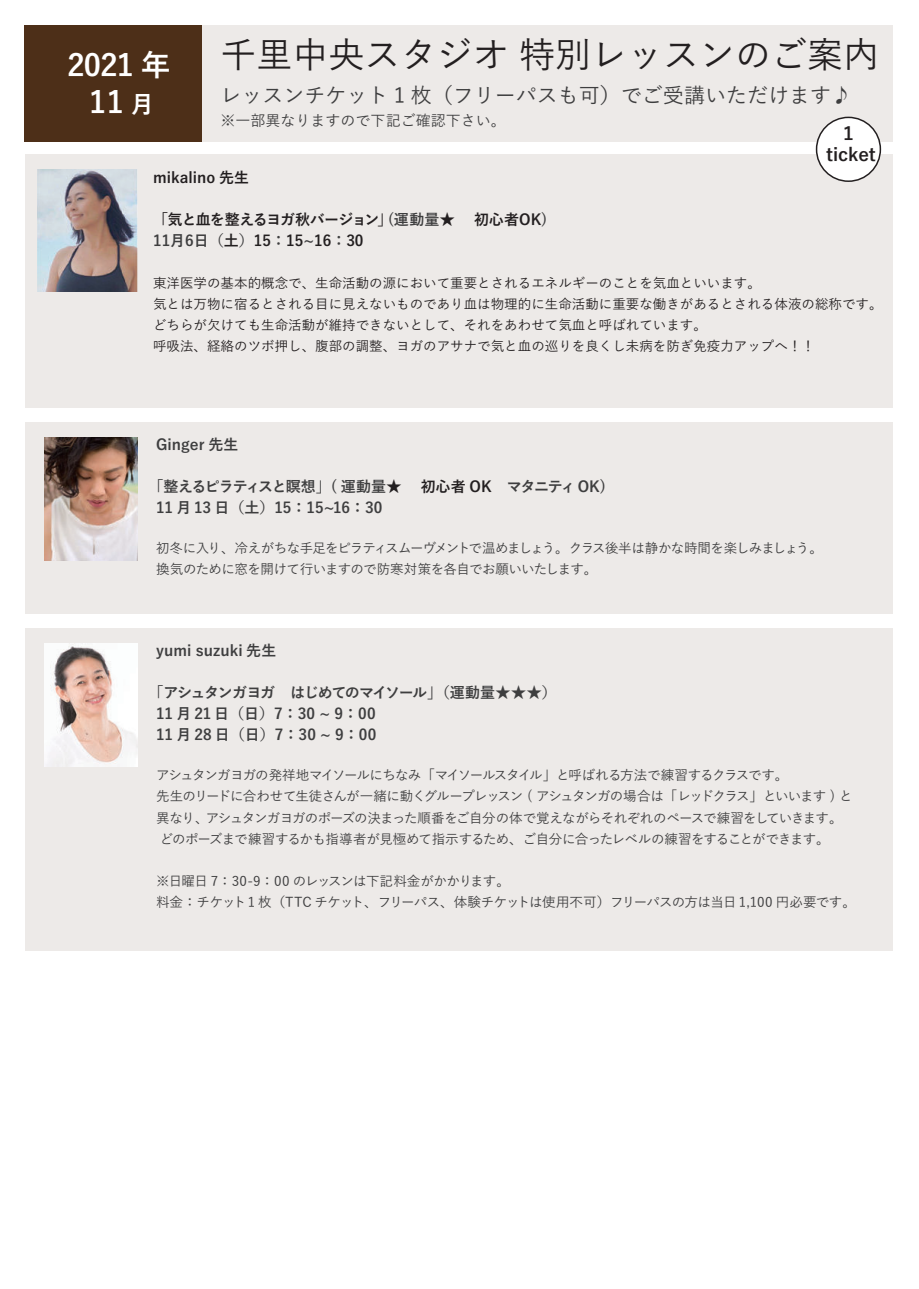
<style>
.page{position:relative;width:919px;height:1289px;background:#fff}
.page>*{position:absolute;margin:0;border:0;box-sizing:border-box;transform-origin:0 0}
.t1{font:500 36px "Yu Go";color:#231f20}
.t2{font:700 30px/37.5px "Yu Go";letter-spacing:-.025em;color:#fff;text-align:center}
.t3{font:500 21px "Yu Go";color:#3e3e3f}
.t4{font:700 18px/21px "Yu Go";color:#231f20;text-align:center}
.t5{font:700 15px/21px "Yu Go";letter-spacing:-.06em;color:#3e3e3f}
.t6{font:700 15px/21px "Yu Go";color:#231f20}
.t7{font:700 15px/21px "Yu Go";letter-spacing:-.015em;color:#3e3e3f}
.t8{font:700 15px "Yu Go";letter-spacing:.005em;color:#3e3e3f}
.t9{font:500 15px "Yu Go";color:#3e3e3f}
.t10{font:500 13.5px/21px "Yu Go";letter-spacing:-.055em;color:#3e3e3f}
.t11{font:500 13.5px/21px "Yu Go";color:#231f20}
.s1{font-size:24px}
.s2{color:#3e3e3f}
.s3{color:#231f20}
</style>
<div class="page">
<div style="left:26px;top:154px;width:867px;height:254px;background:#edeae8"></div>
<div style="left:25px;top:26px;width:177px;height:116px;background:#4d2f18"></div>
<div style="left:202px;top:26px;width:690px;height:116px;background:#edeae8"></div>
<div style="left:26px;top:628px;width:867px;height:322px;background:#edeae8"></div>
<img style="left:45px;top:643px;width:92px;height:123px">
<div style="left:816px;top:117px;width:64px;height:64px;background:#fff;border-radius:50%"></div>
<div style="left:815px;top:117px;width:66px;height:65px;border:2px solid #231f20;border-radius:50%"></div>
<div style="left:26px;top:422px;width:867px;height:192px;background:#edeae8"></div>
<img style="left:45px;top:437px;width:92px;height:123px">
<img style="left:37px;top:170px;width:101px;height:121px">
<h2 class="t2" style="left:67px;top:47px;width:105px">2021 年<br>11 <span class="s1">月</span></h2>
<h1 class="t1" style="left:220px;top:21px;width:660px">千里中央スタジオ 特別レッスンのご案内</h1>
<h3 class="t3" style="left:220px;top:76px;width:633px">レッスンチケット 1 枚（フリーパスも可）でご受講いただけます♪</h3>
<p class="t9" style="left:220px;top:106px;width:286px">※一部異なりますので下記ご確認下さい。</p>
<h3 class="t4" style="left:826px;top:124px;width:51px">１ticket</h3>
<p class="t6" style="left:153px;top:167px;width:98px">mikalino 先生</p>
<p class="t6" style="left:153px;top:209px;width:396px">「気と血を整えるヨガ秋バージョン」<span class="s2">(運動量</span>★　初心者OK<span class="s2">)<br>11月6日（</span>土<span class="s2">）</span>15<span class="s2">：</span>15<span class="s2">~</span>16<span class="s2">：</span>30</p>
<p class="t11" style="left:153px;top:271px;width:731px">東洋医学の基本的概念で、生命活動の源において重要とされるエネルギーのことを気血といいます。<br>気とは万物に宿るとされる目に見えないものであり血は物理的に生命活動に重要な働きがあるとされる体液の総称です。どちらが欠けても生命活動が維持できないとして、それをあわせて気血と呼ばれています。<br>呼吸法、経絡のツボ押し、腹部の調整、ヨガのアサナで気と血の巡りを良くし未病を防ぎ免疫力アップへ！！</p>
<p class="t8" style="left:156px;top:435px;width:84px">Ginger 先生</p>
<p class="t7" style="left:156px;top:476px;width:451px;text-indent:-7px">「整えるピラティスと瞑想」( 運動量<span class="s3">★　初心者 OK</span>　マタニティ OK)<br>11 月 13 日（土）15：15~16：30</p>
<p class="t10" style="left:156px;top:536px;width:668px">初冬に入り、冷えがちな手足をピラティスムーヴメントで温めましょう。クラス後半は静かな時間を楽しみましょう。換気のために窓を開けて行いますので防寒対策を各自でお願いいたします。</p>
<p class="t8" style="left:156px;top:641px;width:122px">yumi suzuki 先生</p>
<p class="t5" style="left:156px;top:682px;width:402px;text-indent:-8px">「アシュタンガヨガ　はじめてのマイソール」（運動量★★★）<br>11 月 21 日（日）7：30 ~ 9：00<br>11 月 28 日（日）7：30 ~ 9：00</p>
<p class="t10" style="left:156px;top:763px;width:698px">アシュタンガヨガの発祥地マイソールにちなみ「マイソールスタイル」と呼ばれる方法で練習するクラスです。<br>先生のリードに合わせて生徒さんが一緒に動くグループレッスン ( アシュタンガの場合は「レッドクラス」といいます ) と異なり、アシュタンガヨガのポーズの決まった順番をご自分の体で覚えながらそれぞれのペースで練習をしていきます。どのポーズまで練習するかも指導者が見極めて指示するため、ご自分に合ったレベルの練習をすることができます。</p>
<p class="t10" style="left:156px;top:868px;width:701px">※日曜日 7：30-9：00 のレッスンは下記料金がかかります。<br>料金：チケット1 枚（TTC チケット、フリーパス、体験チケットは使用不可）フリーパスの方は当日 1,100 円必要です。</p>
</div>
